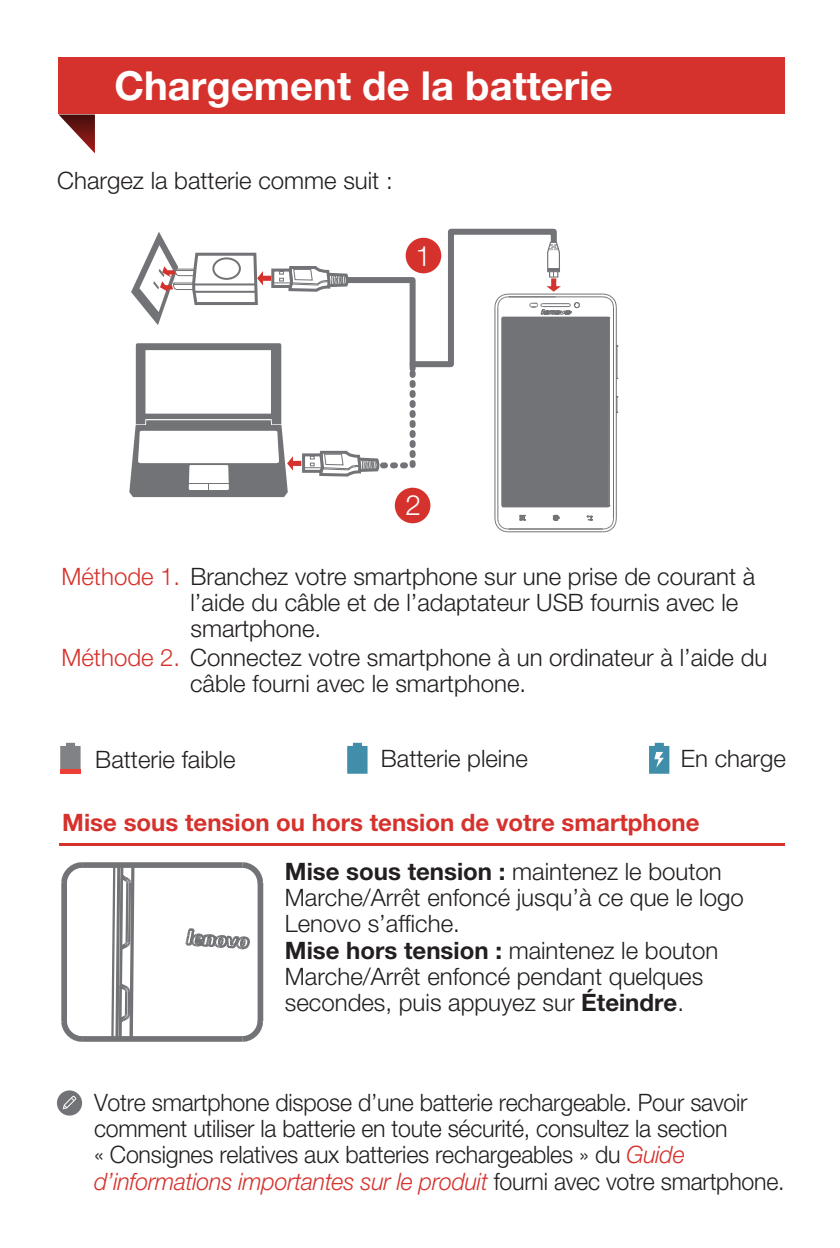
<style>
.page{position:relative;width:840px;height:1248px;background:#fff}
.page>*{position:absolute;margin:0;border:0;box-sizing:border-box;transform-origin:0 0}
.t1{font:700 40px "Helvetica Neue LT Std";color:#fff}
.t2{font:300 28px "Helvetica Neue LT Std";color:#fff}
.t3{font:300 24px/26.4px "Helvetica Neue LT Std";color:#231f20}
.t4{font:300 24px/26px "Helvetica Neue LT Std";color:#231f20;scale:.96 1}
.t5{font:700 24px/48.8px "Helvetica Neue LT Std";color:#d6322d}
.s1{color:#d6322d}
.s2{color:#231f20}
.s3{font-weight:300;color:#231f20}
.s4{font-weight:700}
.s5{font-style:italic;color:#d6322d}
</style>
<div class="page">
<div style="left:57px;top:1090px;width:25px;height:25px;background:#727376;border-radius:50%"></div>
<svg style="left:63px;top:1095px;width:13px;height:14px"></svg>
<hr style="left:59px;top:843px;width:725px;height:2px;background:#d6322d">
<svg style="left:58px;top:114px;width:37px;height:39px"></svg>
<div style="left:58px;top:57px;width:725px;height:57px;background:#d6322d"></div>
<div style="left:394px;top:487px;width:36px;height:36px;background:#d6322d;border-radius:50%"></div>
<svg style="left:60px;top:742px;width:21px;height:27px"></svg>
<hr style="left:60px;top:769px;width:21px;height:4px;background:#ee3e35">
<svg style="left:649px;top:742px;width:20px;height:31px"></svg>
<svg style="left:347px;top:742px;width:20px;height:31px"></svg>
<svg style="left:110px;top:867px;width:25px;height:168px"></svg>
<svg style="left:185px;top:928px;width:65px;height:22px"></svg>
<div style="left:82px;top:862px;width:160px;height:5px;background:#727376"></div>
<div style="left:257px;top:882px;width:6px;height:138px;background:#727376"></div>
<svg style="left:236px;top:862px;width:28px;height:26px"></svg>
<svg style="left:88px;top:1035px;width:148px;height:6px"></svg>
<svg style="left:61px;top:1020px;width:27px;height:22px"></svg>
<svg style="left:236px;top:1014px;width:28px;height:28px"></svg>
<div style="left:61px;top:882px;width:6px;height:138px;background:#727376"></div>
<svg style="left:61px;top:862px;width:27px;height:26px"></svg>
<hr style="left:508px;top:531px;width:94px;height:1px;background:#727376">
<hr style="left:508px;top:296px;width:94px;height:1px;background:#727376">
<hr style="left:494px;top:307px;width:1px;height:211px;background:#727376">
<hr style="left:612px;top:307px;width:1px;height:211px;background:#727376">
<hr style="left:508px;top:293px;width:94px;height:2px;background:#727376">
<hr style="left:497px;top:307px;width:1px;height:211px;background:#727376">
<hr style="left:508px;top:528px;width:94px;height:1px;background:#727376">
<hr style="left:615px;top:307px;width:1px;height:211px;background:#727376">
<hr style="left:616px;top:346px;width:1px;height:32px;background:#727376">
<hr style="left:608px;top:318px;width:1px;height:187px;background:#727376">
<hr style="left:501px;top:318px;width:1px;height:187px;background:#727376">
<svg style="left:494px;top:518px;width:15px;height:14px"></svg>
<svg style="left:519px;top:514px;width:6px;height:7px"></svg>
<svg style="left:602px;top:518px;width:14px;height:14px"></svg>
<hr style="left:502px;top:316px;width:106px;height:2px;background:#727376">
<svg style="left:602px;top:293px;width:14px;height:14px"></svg>
<svg style="left:586px;top:515px;width:6px;height:5px"></svg>
<svg style="left:615px;top:396px;width:2px;height:17px"></svg>
<svg style="left:129px;top:228px;width:450px;height:269px"></svg>
<svg style="left:552px;top:514px;width:6px;height:7px"></svg>
<div style="left:506px;top:321px;width:98px;height:182px;background:#727376"></div>
<div style="left:502px;top:317px;width:106px;height:190px;border:8px solid #727376"></div>
<h1 class="t1" style="left:114px;top:61px;width:499px">Chargement de la batterie</h1>
<p class="t3" style="left:57px;top:167px;width:337px">Chargez la batterie comme suit :</p>
<p class="t2" style="left:415px;top:239px;width:17px">1</p>
<p class="t2" style="left:405px;top:488px;width:17px">2</p>
<p class="t3" style="left:61px;top:563px;width:694px"><span class="s1">Méthode 1.</span> Branchez votre smartphone sur une prise de courant à</p>
<p class="t3" style="left:190px;top:589px;width:549px">l’aide du câble et de l’adaptateur USB fournis avec le smartphone.</p>
<p class="t3" style="left:190px;top:670px;width:337px">câble fourni avec le smartphone.</p>
<p class="t3" style="left:61px;top:644px;width:707px"><span class="s1">Méthode 2.</span> Connectez votre smartphone à un ordinateur à l’aide du</p>
<p class="t3" style="left:95px;top:746px;width:142px">Batterie faible</p>
<p class="t3" style="left:381px;top:744px;width:148px">Batterie pleine</p>
<p class="t3" style="left:680px;top:744px;width:106px">En charge</p>
<p class="t5" style="left:285px;top:797px;width:438px;text-indent:-222px">Mise sous tension ou hors tension de votre smartphone<br><span class="s2">Mise sous tension :</span> <span class="s3">maintenez le bouton</span></p>
<p class="t3" style="left:285px;top:883px;width:460px">Marche/Arrêt enfoncé jusqu’à ce que le logo Lenovo s’affiche.<br><span class="s4">Mise hors tension :</span> maintenez le bouton Marche/Arrêt enfoncé pendant quelques secondes, puis appuyez sur <span class="s4">Éteindre</span>.</p>
<p class="t4" style="left:94px;top:1089px;width:720px">Votre smartphone dispose d’une batterie rechargeable. Pour savoir comment utiliser la batterie en toute sécurité, consultez la section<br>« Consignes relatives aux batteries rechargeables » du <span class="s5">Guide d’informations importantes sur le produit</span> fourni avec votre smartphone.</p>
</div>
